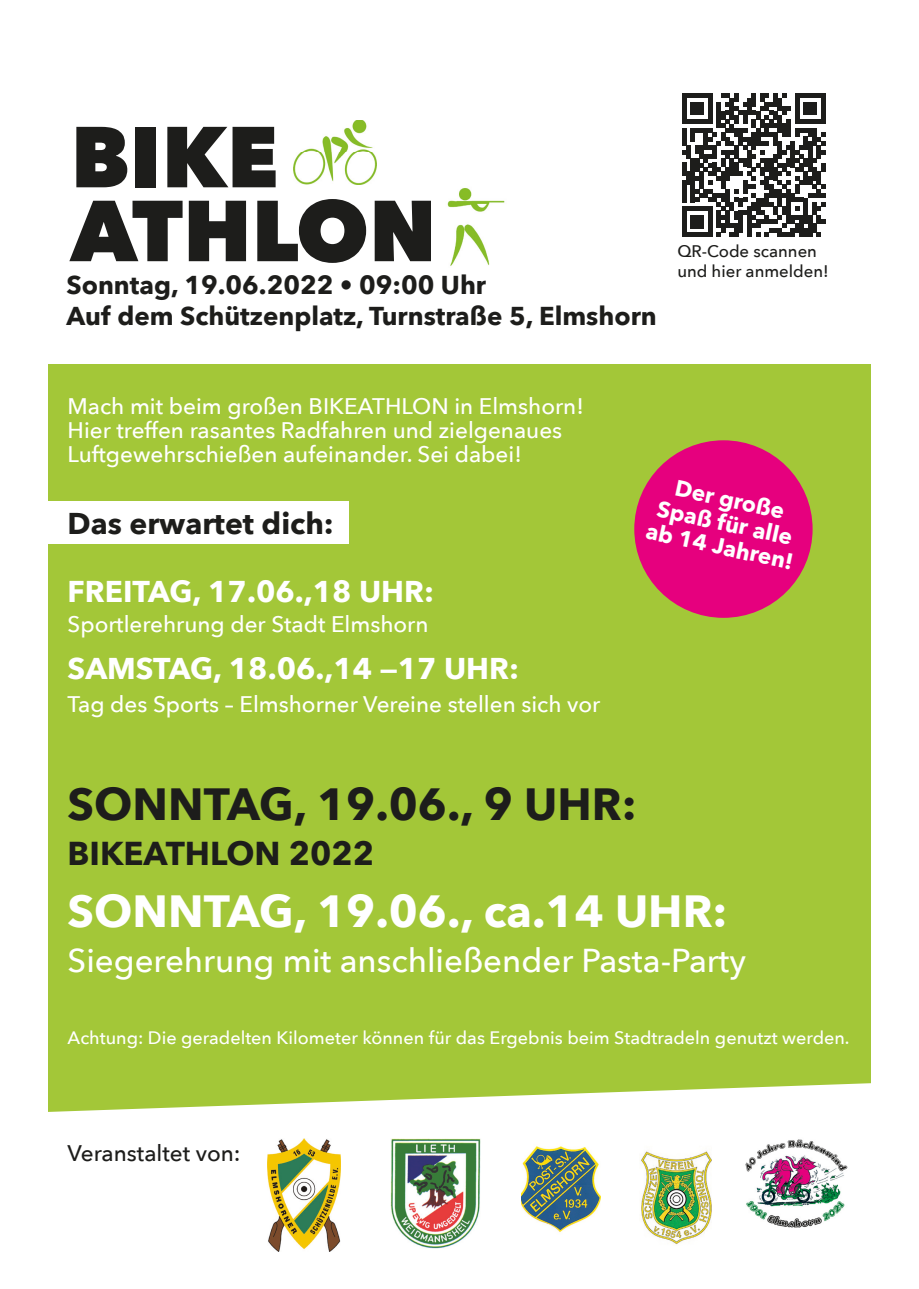
<style>
.page{position:relative;width:919px;height:1289px;background:#fff}
.page>*{position:absolute;margin:0;border:0;box-sizing:border-box;transform-origin:0 0}
.t1{font:800 85.35px/73.8px "Avenir Next";color:#1d1d1b}
.t2{font:700 45px "Avenir Next";color:#fff}
.t3{font:700 45px "Avenir Next";color:#1d1d1b}
.t4{font:500 33px "Avenir Next";color:#fff}
.t5{font:700 33px "Avenir Next";color:#1d1d1b}
.t6{font:700 30px "Avenir Next";color:#fff}
.t7{font:700 30px "Avenir Next";color:#1d1d1b}
.t8{font:700 25.8px/30.9px "Avenir Next";color:#1d1d1b}
.t9{font:500 22.5px/24px "Avenir Next";color:#fff}
.t10{font:700 22.5px/24px "Avenir Next";color:#fff;text-align:center}
.t11{font:500 22.5px "Avenir Next";color:#1d1d1b}
.t12{font:500 18px "Avenir Next";color:#fff}
.t13{font:500 16.8px/20.1px "Avenir Next";color:#1d1d1b}
</style>
<div class="page">
<div style="left:48px;top:364px;width:822px;height:855px;background:#a3c738"></div>
<svg style="left:48px;top:1081px;width:823px;height:171px;fill:#fff"></svg>
<img style="left:521px;top:1138px;width:79px;height:102px">
<img style="left:639px;top:1138px;width:72px;height:114px">
<img style="left:390px;top:1138px;width:91px;height:110px">
<img style="left:447px;top:188px;width:58px;height:78px">
<div style="left:48px;top:501px;width:301px;height:42px;background:#fff"></div>
<img style="left:294px;top:120px;width:83px;height:65px">
<svg style="left:682px;top:93px;width:143px;height:144px"></svg>
<img style="left:741px;top:1137px;width:113px;height:93px">
<div style="left:634px;top:440px;width:178px;height:178px;background:#e6007e;border-radius:50%"></div>
<img style="left:268px;top:1138px;width:72px;height:113px">
<h1 class="t1" style="left:71px;top:120px;width:367px">BIKE<br>ATHLON</h1>
<p class="t8" style="left:66px;top:269px;width:592px">Sonntag, 19.06.2022 • 09:00 Uhr<br>Auf dem Schützenplatz, Turnstraße 5, Elmshorn</p>
<p class="t13" style="left:677px;top:241px;width:153px">QR-Code scannen und hier anmelden!</p>
<p class="t9" style="left:68px;top:393px;width:518px">Mach mit beim großen BIKEATHLON in Elmshorn!<br>Hier treffen rasantes Radfahren und zielgenaues<br>Luftgewehrschießen aufeinander. Sei dabei!</p>
<h3 class="t7" style="left:68px;top:497px;width:268px">Das erwartet dich:</h3>
<h3 class="t6" style="left:68px;top:565px;width:368px">FREITAG, 17.06.,18 UHR:</h3>
<p class="t9" style="left:68px;top:611px;width:362px">Sportlerehrung der Stadt Elmshorn</p>
<h3 class="t6" style="left:68px;top:642px;width:453px">SAMSTAG, 18.06.,14 —17 UHR:</h3>
<p class="t9" style="left:68px;top:691px;width:534px">Tag des Sports – Elmshorner Vereine stellen sich vor</p>
<p class="t10" style="left:659px;top:471px;width:151px;rotate:12deg">Der große<br>Spaß für alle ab 14 Jahren!</p>
<h2 class="t3" style="left:68px;top:765px;width:570px">SONNTAG, 19.06., 9 UHR:</h2>
<h3 class="t5" style="left:68px;top:824px;width:308px">BIKEATHLON 2022</h3>
<h2 class="t2" style="left:68px;top:872px;width:661px">SONNTAG, 19.06., ca.14 UHR:</h2>
<h3 class="t4" style="left:68px;top:932px;width:679px">Siegerehrung mit anschließender Pasta-Party</h3>
<p class="t12" style="left:68px;top:1022px;width:783px">Achtung: Die geradelten Kilometer können für das Ergebnis beim Stadtradeln genutzt werden.</p>
<p class="t11" style="left:67px;top:1134px;width:175px">Veranstaltet von:</p>
</div>
